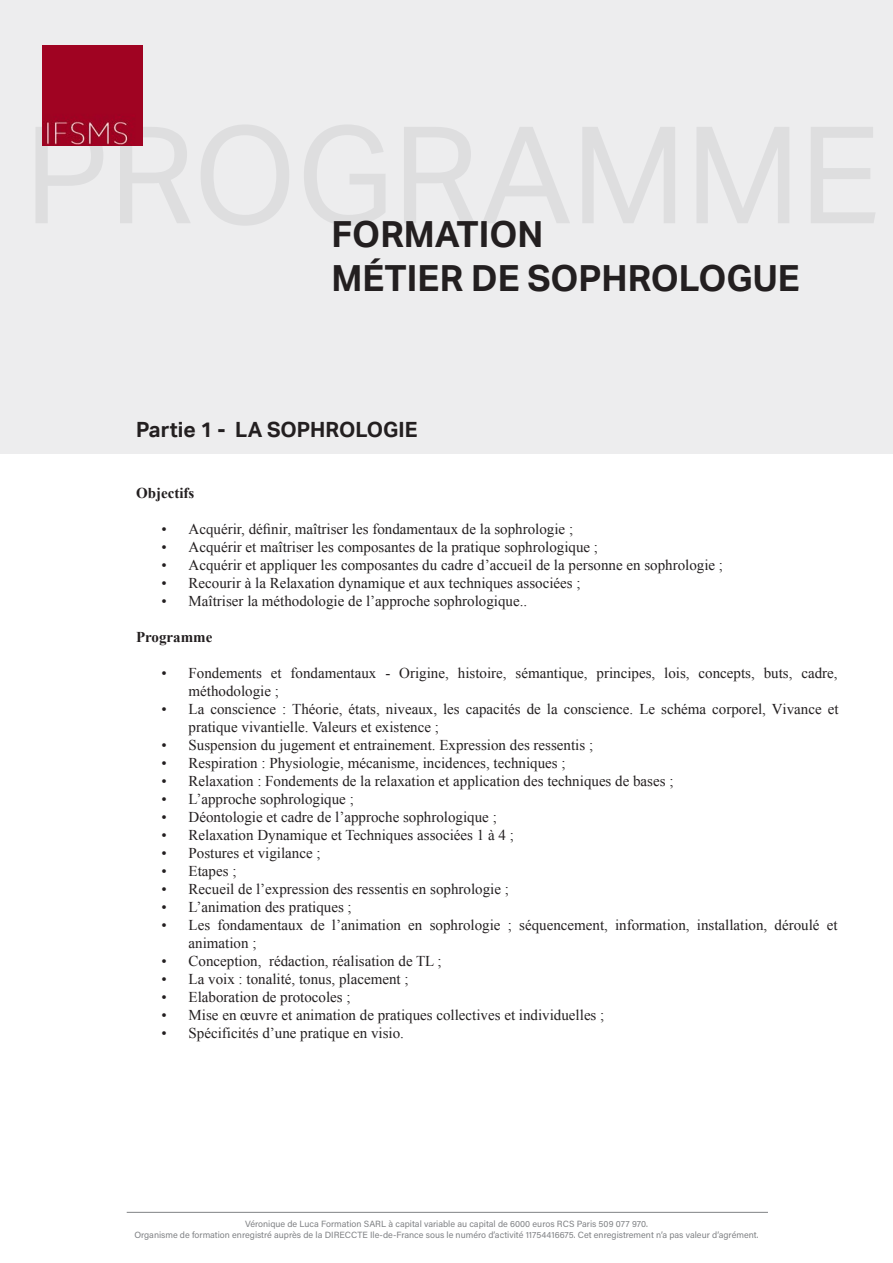
<style>
.page{position:relative;width:893px;height:1263px;background:#fff}
.page>*{position:absolute;margin:0;border:0;box-sizing:border-box;transform-origin:0 0}
.t1{font:700 36px "Aktiv Grotesk";color:#231f20}
.t2{font:700 21px "Aktiv Grotesk";color:#231f20}
.t3{font:15px/18px "Times New Roman";color:#231f20}
.t4{font:700 15px "Times New Roman";color:#231f20}
.t5{font:9px "Acumin Pro";color:#808285}
</style>
<div class="page">
<div style="left:0;top:0;width:893px;height:454px;background:#ededee"></div>
<hr style="left:127px;top:1212px;width:641px;height:1px;background:#808285">
<img style="left:43px;top:45px;width:100px;height:100px">
<p class="t1" style="left:332px;top:214px;width:213px">FORMATION</p>
<p class="t1" style="left:332px;top:257px;width:469px">MÉTIER DE SOPHROLOGUE</p>
<p class="t2" style="left:136px;top:417px;width:283px">Partie 1 - LA SOPHROLOGIE</p>
<p class="t4" style="left:136px;top:482px;width:60px">Objectifs</p>
<p class="t3" style="left:162px;top:520px;width:413px">• Acquérir, définir, maîtriser les fondamentaux de la sophrologie ;</p>
<p class="t3" style="left:162px;top:538px;width:438px">• Acquérir et maîtriser les composantes de la pratique sophrologique ;</p>
<p class="t3" style="left:162px;top:556px;width:563px">• Acquérir et appliquer les composantes du cadre d’accueil de la personne en sophrologie ;</p>
<p class="t3" style="left:162px;top:574px;width:421px">• Recourir à la Relaxation dynamique et aux techniques associées ;</p>
<p class="t3" style="left:162px;top:592px;width:367px">• Maîtriser la méthodologie de l’approche sophrologique..</p>
<p class="t4" style="left:136px;top:626px;width:78px">Programme</p>
<p class="t3" style="left:189px;top:664px;width:651px;text-indent:-27px">• Fondements et fondamentaux - Origine, histoire, sémantique, principes, lois, concepts, buts, cadre, méthodologie ;</p>
<p class="t3" style="left:189px;top:700px;width:651px;text-indent:-27px">• La conscience : Théorie, états, niveaux, les capacités de la conscience. Le schéma corporel, Vivance et pratique vivantielle. Valeurs et existence ;</p>
<p class="t3" style="left:162px;top:736px;width:433px">• Suspension du jugement et entrainement. Expression des ressentis ;</p>
<p class="t3" style="left:162px;top:754px;width:406px">• Respiration : Physiologie, mécanisme, incidences, techniques ;</p>
<p class="t3" style="left:162px;top:772px;width:513px">• Relaxation : Fondements de la relaxation et application des techniques de bases ;</p>
<p class="t3" style="left:162px;top:790px;width:194px">• L’approche sophrologique ;</p>
<p class="t3" style="left:162px;top:808px;width:337px">• Déontologie et cadre de l’approche sophrologique ;</p>
<p class="t3" style="left:162px;top:826px;width:354px">• Relaxation Dynamique et Techniques associées 1 à 4 ;</p>
<p class="t3" style="left:162px;top:844px;width:161px">• Postures et vigilance ;</p>
<p class="t3" style="left:162px;top:862px;width:76px">• Etapes ;</p>
<p class="t3" style="left:162px;top:880px;width:349px">• Recueil de l’expression des ressentis en sophrologie ;</p>
<p class="t3" style="left:162px;top:898px;width:192px">• L’animation des pratiques ;</p>
<p class="t3" style="left:189px;top:916px;width:650px;text-indent:-27px">• Les fondamentaux de l’animation en sophrologie ; séquencement, information, installation, déroulé et animation ;</p>
<p class="t3" style="left:162px;top:952px;width:282px">• Conception, rédaction, réalisation de TL ;</p>
<p class="t3" style="left:162px;top:970px;width:248px">• La voix : tonalité, tonus, placement ;</p>
<p class="t3" style="left:162px;top:988px;width:191px">• Elaboration de protocoles ;</p>
<p class="t3" style="left:162px;top:1006px;width:444px">• Mise en œuvre et animation de pratiques collectives et individuelles ;</p>
<p class="t3" style="left:162px;top:1024px;width:244px">• Spécificités d’une pratique en visio.</p>
<p class="t5" style="left:245px;top:1218px;width:404px">Véronique de Luca Formation SARL à capital variable au capital de 6000 euros RCS Paris 509 077 970.</p>
<p class="t5" style="left:134px;top:1228px;width:626px">Organisme de formation enregistré auprès de la DIRECCTE Ile-de-France sous le numéro d’activité 11754416675. Cet enregistrement n’a pas valeur d’agrément.</p>
</div>
